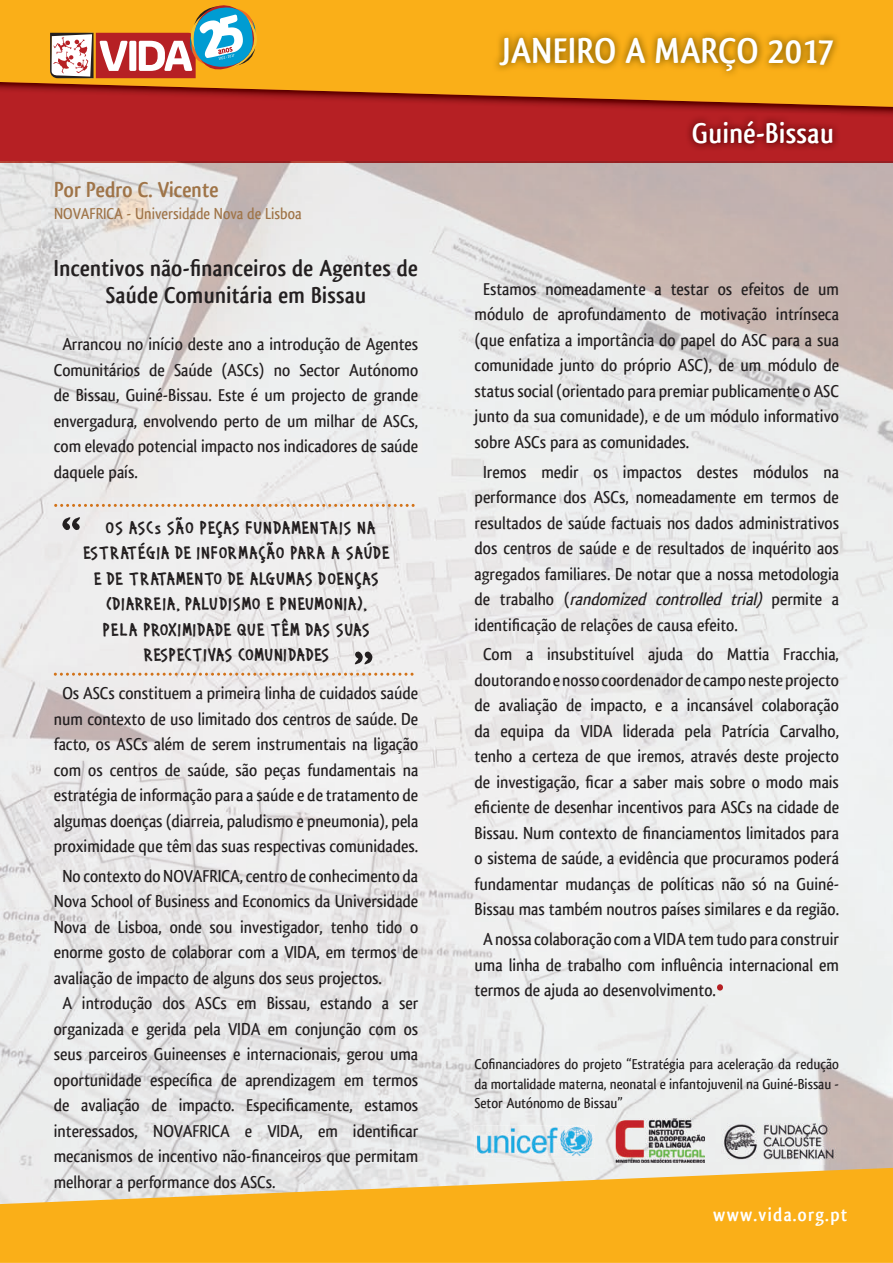
<style>
.page{position:relative;width:893px;height:1263px;background:#fff}
.page>*{position:absolute;margin:0;border:0;box-sizing:border-box;transform-origin:0 0}
.t1{font:82.5px "Handage AOE";color:#231f20}
.t2{font:700 37.5px "Qlassik";letter-spacing:.01em;color:#fff}
.t3{font:700 30px "Qlassik";letter-spacing:.01em;color:#fff}
.t4{font:700 24px/27px "Qlassik";letter-spacing:.01em;color:#231f20;text-align:center}
.t5{font:700 22.5px "Qlassik";color:#9f7448}
.t6{font:19.5px/25.5px "Handage AOE Bold";letter-spacing:.08em;color:#231f20;text-align:center}
.t7{font:700 19.5px "Qlassik";letter-spacing:.06em;color:#fff}
.t8{font:500 18px/25.5px "Qlassik";color:#231f20;text-align:justify}
.t9{font:500 16.5px "Qlassik";color:#9f7448}
.t10{font:500 15px/19.5px "Qlassik";color:#231f20;text-align:justify}
.s1{font-style:italic}
</style>
<div class="page">
<div style="left:0;top:4px;width:893px;height:158px;background:#b62024"></div>
<svg style="left:0;top:0;width:893px;height:107px;background:#e89318"></svg>
<img style="left:492px;top:30px;width:349px;height:48px">
<svg style="left:50px;top:5px;width:207px;height:73px"></svg>
<img style="left:0;top:161px;width:893px;height:942px">
<img style="left:0;top:1103px;width:893px;height:58px">
<svg style="left:717px;top:984px;width:6px;height:6px"></svg>
<svg style="left:0;top:1161px;width:893px;height:102px;background:#f5bc49"></svg>
<img style="left:475px;top:1125px;width:120px;height:33px">
<img style="left:615px;top:1118px;width:90px;height:45px">
<img style="left:722px;top:1117px;width:118px;height:48px">
<svg style="left:54px;top:504px;width:361px;height:3px"></svg>
<svg style="left:54px;top:673px;width:360px;height:3px"></svg>
<p class="t5" style="left:54px;top:176px;width:166px">Por Pedro C. Vicente</p>
<p class="t9" style="left:54px;top:204px;width:249px">NOVAFRICA - Universidade Nova de Lisboa</p>
<h3 class="t4" style="left:54px;top:255px;width:366px">Incentivos não-financeiros de Agentes de<br>Saúde Comunitária em Bissau</h3>
<p class="t8" style="left:54px;top:332px;width:366px;text-indent:9px">Arrancou no início deste ano a introdução de Agentes Comunitários de Saúde (ASCs) no Sector Autónomo de Bissau, Guiné-Bissau. Este é um projecto de grande envergadura, envolvendo perto de um milhar de ASCs, com elevado potencial impacto nos indicadores de saúde daquele país.</p>
<p class="t6" style="left:84px;top:515px;width:307px">OS ASCs SÃO PEÇAS FUNDAMENTAIS NA ESTRATÉGIA DE INFORMAÇÃO PARA A SAÚDE E DE TRATAMENTO DE ALGUMAS DOENÇAS (DIARREIA, PALUDISMO E PNEUMONIA),<br>PELA PROXIMIDADE QUE TÊM DAS SUAS RESPECTIVAS COMUNIDADES</p>
<h1 class="t1" style="left:63px;top:499px;width:21px">“</h1>
<h1 class="t1" style="left:355px;top:633px;width:21px">”</h1>
<p class="t8" style="left:54px;top:680px;width:366px;text-align:center">Os ASCs constituem a primeira linha de cuidados saúde num contexto de uso limitado dos centros de saúde. De facto, os ASCs além de serem instrumentais na ligação com os centros de saúde, são peças fundamentais na estratégia de informação para a saúde e de tratamento de algumas doenças (diarreia, paludismo e pneumonia), pela proximidade que têm das suas respectivas comunidades.</p>
<p class="t8" style="left:62px;top:863px;width:357px">No contexto do NOVAFRICA, centro de conhecimento da</p>
<p class="t8" style="left:54px;top:889px;width:366px">Nova School of Business and Economics da Universidade</p>
<p class="t8" style="left:54px;top:914px;width:366px">Nova de Lisboa, onde sou investigador, tenho tido o</p>
<p class="t8" style="left:54px;top:940px;width:366px">enorme gosto de colaborar com a VIDA, em termos de</p>
<p class="t8" style="left:54px;top:965px;width:330px">avaliação de impacto de alguns dos seus projectos.</p>
<p class="t8" style="left:62px;top:991px;width:357px">A introdução dos ASCs em Bissau, estando a ser</p>
<p class="t8" style="left:54px;top:1016px;width:366px">organizada e gerida pela VIDA em conjunção com os</p>
<p class="t8" style="left:54px;top:1042px;width:366px">seus parceiros Guineenses e internacionais, gerou uma</p>
<p class="t8" style="left:54px;top:1067px;width:366px">oportunidade específica de aprendizagem em termos</p>
<p class="t8" style="left:54px;top:1093px;width:366px">de avaliação de impacto. Especificamente, estamos</p>
<p class="t8" style="left:54px;top:1118px;width:366px">interessados, NOVAFRICA e VIDA, em identificar</p>
<p class="t8" style="left:54px;top:1144px;width:366px">mecanismos de incentivo não-financeiros que permitam</p>
<p class="t8" style="left:54px;top:1169px;width:223px">melhorar a performance dos ASCs.</p>
<h2 class="t2" style="left:500px;top:29px;width:335px">JANEIRO A MARÇO 2017</h2>
<h3 class="t3" style="left:692px;top:116px;width:143px">Guiné-Bissau</h3>
<p class="t8" style="left:475px;top:276px;width:366px;text-indent:9px">Estamos nomeadamente a testar os efeitos de um módulo de aprofundamento de motivação intrínseca (que enfatiza a importância do papel do ASC para a sua comunidade junto do próprio ASC), de um módulo de status social (orientado para premiar publicamente o ASC junto da sua comunidade), e de um módulo informativo sobre ASCs para as comunidades.</p>
<p class="t8" style="left:475px;top:459px;width:366px;text-indent:9px">Iremos medir os impactos destes módulos na performance dos ASCs, nomeadamente em termos de resultados de saúde factuais nos dados administrativos dos centros de saúde e de resultados de inquérito aos agregados familiares. De notar que a nossa metodologia d e t r a b a l h o ( <span class="s1">randomized controlled trial)</span> p e r m i t e a identificação de relações de causa efeito.</p>
<p class="t8" style="left:475px;top:642px;width:366px;text-align:center">Com a insubstituível ajuda do Mattia Fracchia, doutorando e nosso coordenador de campo neste projecto de avaliação de impacto, e a incansável colaboração da equipa da VIDA liderada pela Patrícia Carvalho, tenho a certeza de que iremos, através deste projecto de investigação, ficar a saber mais sobre o modo mais eficiente de desenhar incentivos para ASCs na cidade de Bissau. Num contexto de financiamentos limitados para o sistema de saúde, a evidência que procuramos poderá fundamentar mudanças de políticas não só na Guiné-Bissau mas também noutros países similares e da região.</p>
<p class="t8" style="left:475px;top:926px;width:366px;text-indent:9px">A nossa colaboração com a VIDA tem tudo para construir uma linha de trabalho com influência internacional em termos de ajuda ao desenvolvimento.</p>
<p class="t10" style="left:475px;top:1054px;width:366px">Cofinanciadores do projeto “Estratégia para aceleração da redução da mortalidade materna, neonatal e infantojuvenil na Guiné-Bissau - Setor Autónomo de Bissau”</p>
<p class="t7" style="left:713px;top:1203px;width:136px">www.vida.org.pt</p>
</div>
